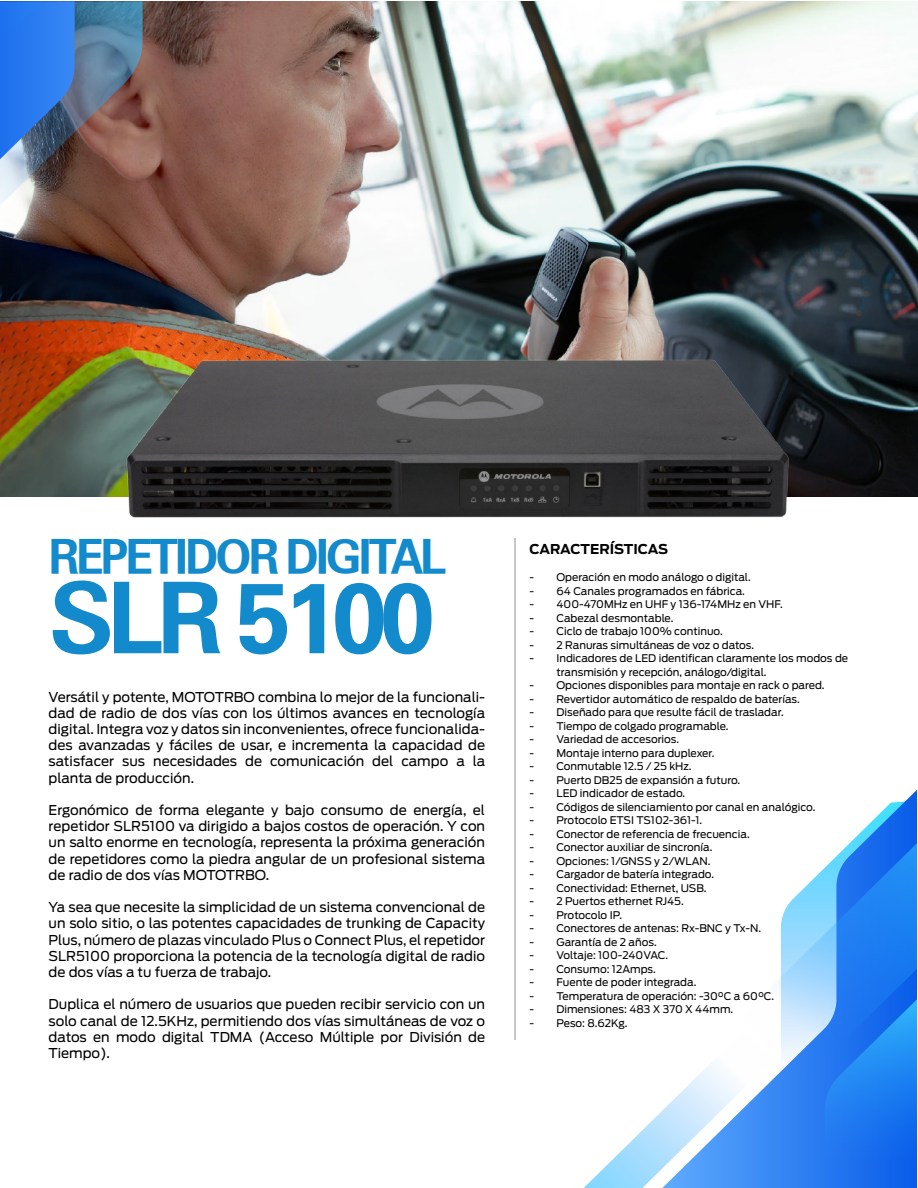
<style>
.page{position:relative;width:918px;height:1188px;background:#fff}
.page>*{position:absolute;margin:0;border:0;box-sizing:border-box;transform-origin:0 0}
.t1{font:99.15px "Zurich Bold BT";letter-spacing:-.07em;color:#128acb}
.t2{font:46.35px "Zurich Bold BT";letter-spacing:-.07em;color:#128acb}
.t3{font:13.5px/16.2px "Antenna";color:#000;text-align:justify}
.t4{font:700 13.5px "Antenna";letter-spacing:-.005em;color:#000}
.t5{font:10.5px/13.5px "Antenna";color:#000}
</style>
<div class="page">
<img style="left:0;top:1px;width:917px;height:496px">
<svg style="left:850px;top:790px;width:67px;height:53px"></svg>
<svg style="left:584px;top:843px;width:333px;height:345px"></svg>
<svg style="left:0;top:1px;width:191px;height:205px;background:#626985"></svg>
<img style="left:79px;top:310px;width:758px;height:229px">
<hr style="left:514px;top:539px;width:2px;height:501px;background:#c7c7c6">
<h2 class="t2" style="left:49px;top:529px;width:399px">REPETIDOR DIGITAL</h2>
<h1 class="t1" style="left:49px;top:558px;width:388px">SLR 5100</h1>
<p class="t3" style="left:49px;top:689px;width:438px">Versátil y potente, MOTOTRBO combina lo mejor de la funcionali&shy;dad de radio de dos vías con los últimos avances en tecnología digital. Integra voz y datos sin inconvenientes, ofrece funcionalida&shy;des avanzadas y fáciles de usar, e incrementa la capacidad de satisfacer sus necesidades de comunicación del campo a la planta de producción.</p>
<p class="t3" style="left:49px;top:802px;width:438px">Ergonómico de forma elegante y bajo consumo de energía, el repetidor SLR5100 va dirigido a bajos costos de operación. Y con un salto enorme en tecnología, representa la próxima generación de repetidores como la piedra angular de un profesional sistema de radio de dos vías MOTOTRBO.</p>
<p class="t3" style="left:49px;top:899px;width:438px">Ya sea que necesite la simplicidad de un sistema convencional de un solo sitio, o las potentes capacidades de trunking de Capacity Plus, número de plazas vinculado Plus o Connect Plus, el repetidor SLR5100 proporciona la potencia de la tecnología digital de radio de dos vías a tu fuerza de trabajo.</p>
<p class="t3" style="left:49px;top:996px;width:438px">Duplica el número de usuarios que pueden recibir servicio con un solo canal de 12.5KHz, permitiendo dos vías simultáneas de voz o datos en modo digital TDMA (Acceso Múltiple por División de Tiempo).</p>
<p class="t4" style="left:529px;top:541px;width:140px">CARACTERÍSTICAS</p>
<p class="t5" style="left:529px;top:571px;width:223px">- Operación en modo análogo o digital.</p>
<p class="t5" style="left:529px;top:584px;width:217px">- 64 Canales programados en fábrica.</p>
<p class="t5" style="left:529px;top:598px;width:255px">- 400-470MHz en UHF y 136-174MHz en VHF.</p>
<p class="t5" style="left:529px;top:611px;width:145px">- Cabezal desmontable.</p>
<p class="t5" style="left:529px;top:625px;width:195px">- Ciclo de trabajo 100% continuo.</p>
<p class="t5" style="left:529px;top:638px;width:226px">- 2 Ranuras simultáneas de voz o datos.</p>
<p class="t5" style="left:556px;top:652px;width:293px;text-indent:-27px">- Indicadores de LED identifican claramente los modos de transmisión y recepción, análogo/digital.</p>
<p class="t5" style="left:529px;top:679px;width:296px">- Opciones disponibles para montaje en rack o pared.</p>
<p class="t5" style="left:529px;top:692px;width:272px">- Revertidor automático de respaldo de baterías.</p>
<p class="t5" style="left:529px;top:706px;width:256px">- Diseñado para que resulte fácil de trasladar.</p>
<p class="t5" style="left:529px;top:719px;width:201px">- Tiempo de colgado programable.</p>
<p class="t5" style="left:529px;top:733px;width:151px">- Variedad de accesorios.</p>
<p class="t5" style="left:529px;top:746px;width:187px">- Montaje interno para duplexer.</p>
<p class="t5" style="left:529px;top:760px;width:164px">- Conmutable 12.5 / 25 kHz.</p>
<p class="t5" style="left:529px;top:773px;width:212px">- Puerto DB25 de expansión a futuro.</p>
<p class="t5" style="left:529px;top:787px;width:157px">- LED indicador de estado.</p>
<p class="t5" style="left:529px;top:800px;width:287px">- Códigos de silenciamiento por canal en analógico.</p>
<p class="t5" style="left:529px;top:814px;width:174px">- Protocolo ETSI TS102-361-1.</p>
<p class="t5" style="left:529px;top:827px;width:222px">- Conector de referencia de frecuencia.</p>
<p class="t5" style="left:529px;top:841px;width:184px">- Conector auxiliar de sincronía.</p>
<p class="t5" style="left:529px;top:854px;width:182px">- Opciones: 1/GNSS y 2/WLAN.</p>
<p class="t5" style="left:529px;top:868px;width:186px">- Cargador de batería integrado.</p>
<p class="t5" style="left:529px;top:881px;width:179px">- Conectividad: Ethernet, USB.</p>
<p class="t5" style="left:529px;top:895px;width:156px">- 2 Puertos ethernet RJ45.</p>
<p class="t5" style="left:529px;top:908px;width:94px">- Protocolo IP.</p>
<p class="t5" style="left:529px;top:922px;width:233px">- Conectores de antenas: Rx-BNC y Tx-N.</p>
<p class="t5" style="left:529px;top:935px;width:129px">- Garantía de 2 años.</p>
<p class="t5" style="left:529px;top:949px;width:140px">- Voltaje: 100-240VAC.</p>
<p class="t5" style="left:529px;top:962px;width:128px">- Consumo: 12Amps.</p>
<p class="t5" style="left:529px;top:976px;width:168px">- Fuente de poder integrada.</p>
<p class="t5" style="left:529px;top:989px;width:246px">- Temperatura de operación: -30°C a 60°C.</p>
<p class="t5" style="left:529px;top:1003px;width:205px">- Dimensiones: 483 X 370 X 44mm.</p>
<p class="t5" style="left:529px;top:1016px;width:99px">- Peso: 8.62Kg.</p>
</div>
